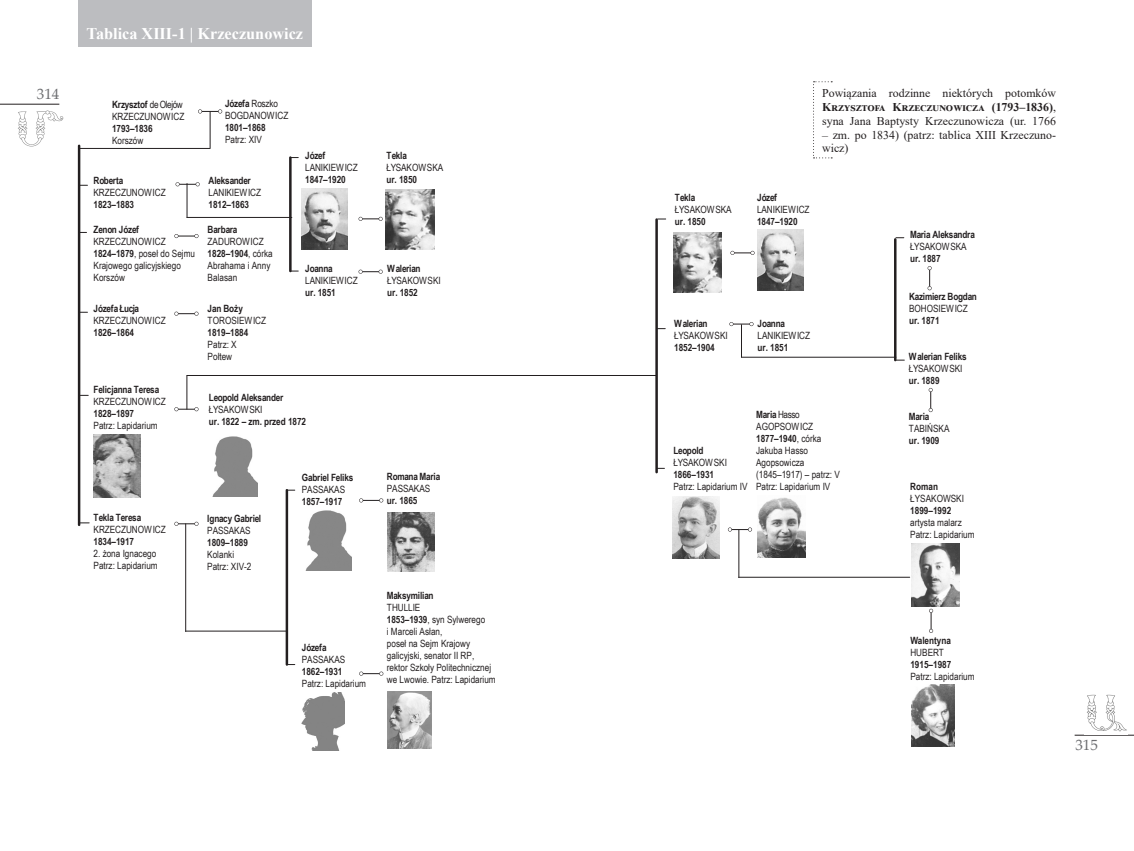
<style>
.page{position:relative;width:1134px;height:851px;background:#fff}
.page>*{position:absolute;margin:0;border:0;box-sizing:border-box;transform-origin:0 0}
.tytul_podrozdzialu{font:700 16.25px "Times New Roman";color:#fff}
.t1{font:15px "Palatino Linotype";color:#6c6d70}
.podpis{font:11.88px/13.8px "Times New Roman";color:#231f20;text-align:justify}
.t2{font:10px/12px "Arial Narrow";color:#231f20}
.t3{font:700 10px/12px "Arial Narrow";letter-spacing:-.005em;color:#231f20}
.s1{font-weight:700}
.s2{font-weight:400}
</style>
<div class="page">
<hr style="left:0;top:104px;width:59px;height:1px;background:#231f20">
<img style="left:18px;top:110px;width:45px;height:37px">
<hr style="left:1075px;top:734px;width:59px;height:1px;background:#231f20">
<img style="left:1087px;top:694px;width:40px;height:38px">
<div style="left:78px;top:0;width:234px;height:46px;background:#bcbdc0"></div>
<hr style="left:78px;top:146px;width:2px;height:379px;background:#231f20">
<hr style="left:289px;top:157px;width:3px;height:114px;background:#231f20">
<hr style="left:894px;top:239px;width:2px;height:121px;background:#231f20">
<hr style="left:210px;top:112px;width:1px;height:36px;background:#231f20">
<hr style="left:741px;top:324px;width:1px;height:33px;background:#231f20">
<hr style="left:80px;top:148px;width:130px;height:1px;background:#231f20">
<hr style="left:187px;top:217px;width:105px;height:1px;background:#231f20">
<hr style="left:741px;top:357px;width:155px;height:1px;background:#231f20">
<hr style="left:739px;top:529px;width:1px;height:48px;background:#231f20">
<hr style="left:739px;top:577px;width:171px;height:1px;background:#231f20">
<hr style="left:655px;top:219px;width:3px;height:253px;background:#231f20">
<hr style="left:187px;top:375px;width:470px;height:1px;background:#231f20">
<svg style="left:198px;top:109px;width:24px;height:4px"></svg>
<svg style="left:176px;top:182px;width:24px;height:4px"></svg>
<svg style="left:174px;top:234px;width:25px;height:4px"></svg>
<svg style="left:174px;top:311px;width:25px;height:5px"></svg>
<svg style="left:174px;top:407px;width:25px;height:4px"></svg>
<svg style="left:174px;top:521px;width:25px;height:5px"></svg>
<svg style="left:359px;top:498px;width:24px;height:4px"></svg>
<svg style="left:359px;top:671px;width:24px;height:4px"></svg>
<svg style="left:359px;top:217px;width:24px;height:4px"></svg>
<svg style="left:730px;top:251px;width:25px;height:4px"></svg>
<svg style="left:728px;top:527px;width:24px;height:4px"></svg>
<svg style="left:729px;top:322px;width:24px;height:4px"></svg>
<svg style="left:359px;top:269px;width:24px;height:5px"></svg>
<hr style="left:187px;top:183px;width:1px;height:34px;background:#231f20">
<hr style="left:187px;top:375px;width:1px;height:34px;background:#231f20">
<svg style="left:927px;top:266px;width:5px;height:24px"></svg>
<svg style="left:929px;top:388px;width:4px;height:24px"></svg>
<svg style="left:929px;top:608px;width:4px;height:25px"></svg>
<hr style="left:286px;top:490px;width:2px;height:174px;background:#231f20">
<hr style="left:185px;top:523px;width:1px;height:108px;background:#231f20">
<hr style="left:186px;top:630px;width:101px;height:1px;background:#231f20">
<img style="left:757px;top:497px;width:49px;height:60px">
<img style="left:911px;top:684px;width:44px;height:62px">
<img style="left:94px;top:434px;width:47px;height:63px">
<img style="left:302px;top:189px;width:46px;height:60px">
<img style="left:757px;top:230px;width:46px;height:60px">
<img style="left:386px;top:190px;width:48px;height:59px">
<img style="left:673px;top:232px;width:48px;height:60px">
<img style="left:672px;top:496px;width:47px;height:62px">
<img style="left:911px;top:544px;width:49px;height:62px">
<img style="left:387px;top:512px;width:48px;height:59px">
<img style="left:387px;top:691px;width:44px;height:57px">
<img style="left:213px;top:436px;width:45px;height:60px">
<img style="left:306px;top:510px;width:45px;height:60px">
<img style="left:301px;top:692px;width:44px;height:58px">
<svg style="left:813px;top:81px;width:19px;height:77px"></svg>
<p class="t1" style="left:37px;top:83px;width:24px">314</p>
<p class="tytul_podrozdzialu" style="left:87px;top:22px;width:218px">Tablica XIII-1 | Krzeczunowicz</p>
<p class="t2" style="left:112px;top:98px;width:74px"><span class="s1">Krzysztof</span> de Olejów<br>KRZECZUNOWICZ<br><span class="s1">1793–1836<br></span>Korszów</p>
<p class="t2" style="left:225px;top:98px;width:65px"><span class="s1">Józefa</span> Roszko<br>BOGDANOWICZ<br><span class="s1">1801–1868<br></span>Patrz: XIV</p>
<p class="t3" style="left:94px;top:173px;width:74px">Roberta<br><span class="s2">KRZECZUNOWICZ<br></span>1823–1883</p>
<p class="t3" style="left:209px;top:173px;width:54px">Aleksander<br><span class="s2">LANIKIEWICZ<br></span>1812–1863</p>
<p class="t3" style="left:305px;top:148px;width:54px">Józef<br><span class="s2">LANIKIEWICZ<br></span>1847–1920</p>
<p class="t3" style="left:386px;top:148px;width:58px">Tekla<br><span class="s2">ŁYSAKOWSKA </span>ur. 1850</p>
<p class="t2" style="left:94px;top:223px;width:103px"><span class="s1">Zenon Józef<br></span>KRZECZUNOWICZ<br><span class="s1">1824–1879</span>, poseł do Sejmu<br>Krajowego galicyjskiego<br>Korszów</p>
<p class="t2" style="left:208px;top:223px;width:67px"><span class="s1">Barbara<br></span>ZADUROWICZ<br><span class="s1">1828–1904</span>, córka<br>Abrahama i Anny<br>Balasan</p>
<p class="t3" style="left:94px;top:302px;width:74px">Józefa Łucja<br><span class="s2">KRZECZUNOWICZ<br></span>1826–1864</p>
<p class="t2" style="left:208px;top:302px;width:60px"><span class="s1">Jan Boży<br></span>TOROSIEWICZ<br><span class="s1">1819–1884<br></span>Patrz: X<br>Połtew</p>
<p class="t2" style="left:94px;top:383px;width:74px"><span class="s1">Felicjanna Teresa<br></span>KRZECZUNOWICZ<br><span class="s1">1828–1897<br></span>Patrz: Lapidarium</p>
<p class="t3" style="left:209px;top:391px;width:99px">Leopold Aleksander<br><span class="s2">ŁYSAKOWSKI<br></span>ur. 1822 – zm. przed 1872</p>
<p class="t3" style="left:305px;top:262px;width:54px">Joanna<br><span class="s2">LANIKIEWICZ </span>ur. 1851</p>
<p class="t3" style="left:387px;top:261px;width:55px">Walerian<br><span class="s2">ŁYSAKOWSKI </span>ur. 1852</p>
<p class="t3" style="left:94px;top:511px;width:74px">Tekla Teresa<br><span class="s2">KRZECZUNOWICZ<br></span>1834–1917</p>
<p class="t2" style="left:94px;top:547px;width:66px">2. żona Ignacego<br>Patrz: Lapidarium</p>
<p class="t2" style="left:207px;top:512px;width:55px"><span class="s1">Ignacy Gabriel<br></span>PASSAKAS<br><span class="s1">1809–1889<br></span>Kolanki<br>Patrz: XIV-2</p>
<p class="t3" style="left:302px;top:471px;width:53px">Gabriel Feliks<br><span class="s2">PASSAKAS<br></span>1857–1917</p>
<p class="t3" style="left:387px;top:470px;width:55px">Romana Maria<br><span class="s2">PASSAKAS </span>ur. 1865</p>
<p class="t2" style="left:302px;top:640px;width:66px"><span class="s1">Józefa<br></span>PASSAKAS<br><span class="s1">1862–1931<br></span>Patrz: Lapidarium</p>
<p class="t2" style="left:387px;top:588px;width:110px"><span class="s1">Maksymilian<br></span>THULLIE<br><span class="s1">1853–1939</span>, syn Sylwerego<br>i Marceli Asłan,<br>poseł na Sejm Krajowy galicyjski, senator II RP, rektor Szkoły Politechnicznej we Lwowie. Patrz: Lapidarium</p>
<p class="t3" style="left:675px;top:191px;width:58px">Tekla<br><span class="s2">ŁYSAKOWSKA </span>ur. 1850</p>
<p class="podpis" style="left:822px;top:86px;width:235px">Powiązania rodzinne niektórych potomków <span class="s1">Krzysztofa Krzeczunowicza (1793–1836)</span>, syna Jana Baptysty Krzeczunowicza (ur. 1766</p>
<p class="podpis" style="left:822px;top:127px;width:235px">– zm. po 1834) (patrz: tablica XIII Krzeczuno&shy;wicz)</p>
<p class="t3" style="left:757px;top:191px;width:54px">Józef<br><span class="s2">LANIKIEWICZ<br></span>1847–1920</p>
<p class="t3" style="left:674px;top:316px;width:55px">Walerian<br><span class="s2">ŁYSAKOWSKI<br></span>1852–1904</p>
<p class="t3" style="left:758px;top:316px;width:54px">Joanna<br><span class="s2">LANIKIEWICZ </span>ur. 1851</p>
<p class="t2" style="left:673px;top:444px;width:76px"><span class="s1">Leopold<br></span>ŁYSAKOWSKI<br><span class="s1">1866–1931<br></span>Patrz: Lapidarium IV</p>
<p class="t2" style="left:756px;top:408px;width:85px"><span class="s1">Maria</span> Hasso<br>AGOPSOWICZ<br><span class="s1">1877–1940</span>, córka<br>Jakuba Hasso<br>Agopsowicza (1845–1917) – patrz: V<br>Patrz: Lapidarium IV</p>
<p class="t3" style="left:910px;top:228px;width:66px">Maria Aleksandra<br><span class="s2">ŁYSAKOWSKA </span>ur. 1887</p>
<p class="t3" style="left:909px;top:290px;width:69px">Kazimierz Bogdan<br><span class="s2">BOHOSIEWICZ </span>ur. 1871</p>
<p class="t3" style="left:909px;top:350px;width:59px">Walerian Feliks<br><span class="s2">ŁYSAKOWSKI </span>ur. 1889</p>
<p class="t3" style="left:909px;top:410px;width:42px">Maria<br><span class="s2">TABIŃSKA </span>ur. 1909</p>
<p class="t2" style="left:910px;top:479px;width:66px"><span class="s1">Roman<br></span>ŁYSAKOWSKI<br><span class="s1">1899–1992 </span>artysta malarz<br>Patrz: Lapidarium</p>
<p class="t2" style="left:910px;top:634px;width:66px"><span class="s1">Walentyna<br></span>HUBERT<br><span class="s1">1915–1987<br></span>Patrz: Lapidarium</p>
<p class="t1" style="left:1075px;top:733px;width:24px">315</p>
</div>
